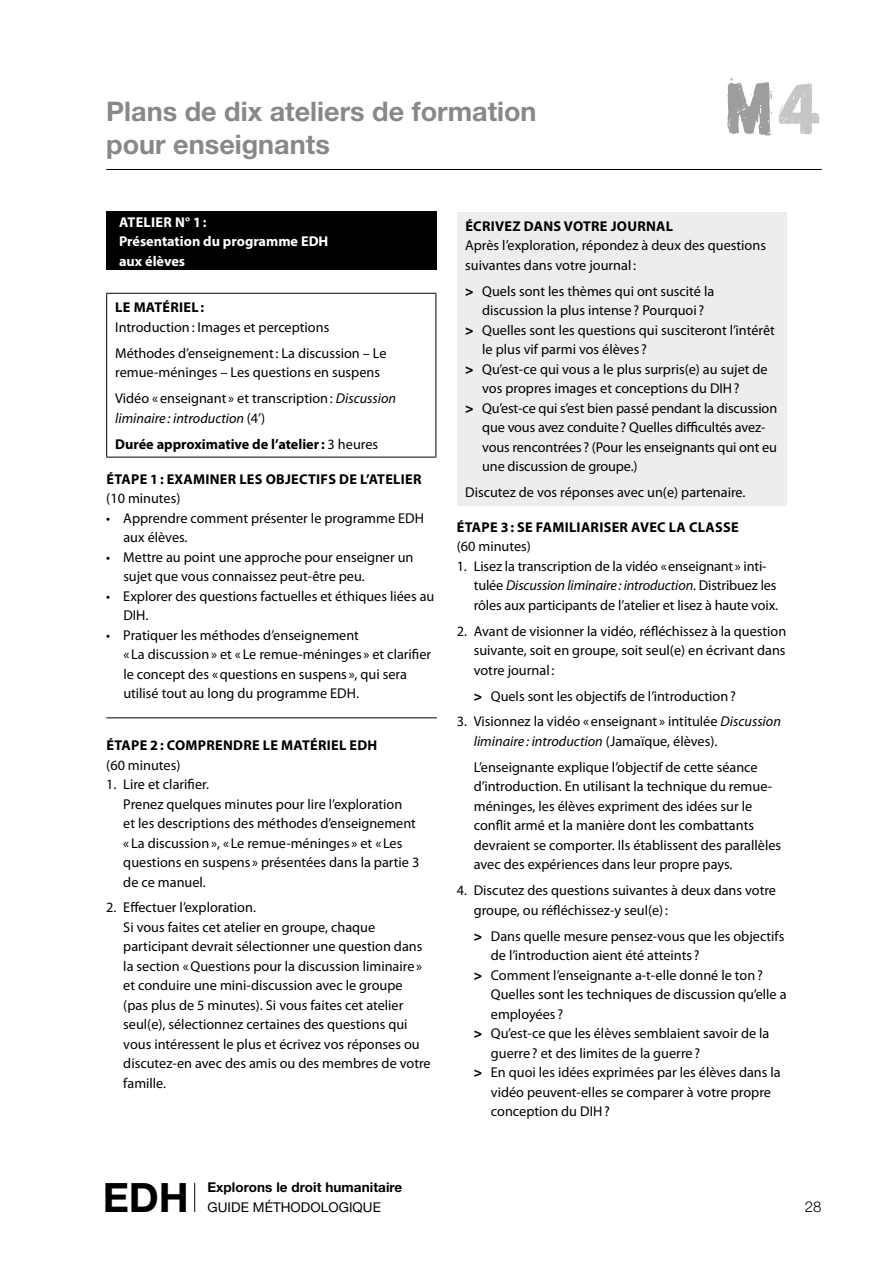
<style>
.page{position:relative;width:893px;height:1263px;background:#fff}
.page>*{position:absolute;margin:0;border:0;box-sizing:border-box;transform-origin:0 0}
.t1{font:79.65px "Mulgrave";color:#9c9d9f}
.t2{font:700 40.5px "Helvetica Neue";color:#000}
.t3{font:700 27px/33px "Helvetica Neue";color:#87888a}
.t4{font:300 15px "Helvetica Neue";color:#000}
.t5{font:14.25px/19.5px "Myriad Pro";color:#000}
.t6{font:700 14.25px/26px "Myriad Pro";color:#000}
.t7{font:700 14.25px/19.5px "Myriad Pro";color:#fff}
.t8{font:700 13.5px "Helvetica Neue";letter-spacing:.005em;color:#000}
.t9{font:13.5px "Helvetica Neue";color:#000}
.s1{color:#c5c6c8}
.s2{font-style:italic}
.s3{font-weight:400;font-style:italic}
.s4{font-weight:400}
.s5{font-weight:900}
</style>
<div class="page">
<svg style="left:194px;top:1183px;width:1px;height:29px"></svg>
<hr style="left:106px;top:169px;width:716px;height:1px;background:#000">
<div style="left:106px;top:212px;width:331px;height:58px;background:#000"></div>
<hr style="left:106px;top:293px;width:330px;height:1px;background:#000">
<hr style="left:106px;top:294px;width:1px;height:163px;background:#000">
<hr style="left:436px;top:294px;width:1px;height:163px;background:#000">
<hr style="left:106px;top:457px;width:330px;height:1px;background:#000">
<hr style="left:106px;top:717px;width:331px;height:1px;background:#000">
<div style="left:457px;top:212px;width:330px;height:294px;background:#eceded"></div>
<h3 class="t3" style="left:106px;top:94px;width:432px">Plans de dix ateliers de formation pour enseignants</h3>
<h1 class="t1" style="left:721px;top:56px;width:102px">M<span class="s1">4</span></h1>
<p class="t7" style="left:119px;top:212px;width:211px;text-indent:56px">N° 1:<br>PRÉSENTATION DU PROGRAMME EDH<br>AUX ÉLÈVES</p>
<p class="t6" style="left:115px;top:294px;width:27px">LE MATÉRIEL</p>
<p class="t6" style="left:201px;top:294px;width:5px">:</p>
<p class="t5" style="left:115px;top:314px;width:273px;line-height:26px">Introduction: Images et perceptions<br>Méthodes d’enseignement: La discussion – Le</p>
<p class="t5" style="left:115px;top:359px;width:283px;line-height:26px">remue-méninges – Les questions en suspens<br>Vidéo «enseignant » et transcription: <span class="s2">Discussion</span></p>
<p class="t6" style="left:115px;top:404px;width:264px"><span class="s3">liminaire : introduction</span> <span class="s4">(4’)<br></span>DURÉE APPROXIMATIVE DE L’ATELIER: <span class="s4">3 heures</span></p>
<p class="t6" style="left:106px;top:465px;width:17px">ÉTAPE</p>
<p class="t6" style="left:150px;top:465px;width:35px">1: EXAMINER</p>
<p class="t6" style="left:239px;top:465px;width:9px">LES</p>
<p class="t6" style="left:266px;top:465px;width:9px">OBJECTIFS</p>
<p class="t6" style="left:339px;top:465px;width:39px">DE L’ATELIER</p>
<p class="t5" style="left:106px;top:488px;width:76px">(10 minutes)</p>
<p class="t5" style="left:123px;top:508px;width:302px;text-indent:-17px">• Apprendre comment présenter le programme EDH aux élèves.</p>
<p class="t5" style="left:123px;top:547px;width:292px;text-indent:-17px">• Mettre au point une approche pour enseigner un sujet que vous connaissez peut-être peu.</p>
<p class="t5" style="left:123px;top:586px;width:313px;text-indent:-17px">• Explorer des questions factuelles et éthiques liées au<br>DIH.</p>
<p class="t5" style="left:123px;top:625px;width:309px;text-indent:-17px">• Pratiquer les méthodes d’enseignement<br>« La discussion» et « Le remue-méninges » et clarifier le concept des «questions en suspens », qui sera utilisé tout au long du programme EDH.</p>
<p class="t6" style="left:106px;top:732px;width:17px">ÉTAPE</p>
<p class="t6" style="left:150px;top:732px;width:36px">2: COMPRENDRE</p>
<p class="t6" style="left:263px;top:732px;width:28px">LE MATÉRIEL</p>
<p class="t6" style="left:349px;top:732px;width:29px">EDH</p>
<p class="t5" style="left:106px;top:755px;width:76px">(60 minutes)</p>
<p class="t5" style="left:123px;top:774px;width:298px;text-indent:-17px">1. Lire et clarifier.<br>Prenez quelques minutes pour lire l’exploration<br>et les descriptions des méthodes d’enseignement « La discussion», « Le remue-méninges » et « Les questions en suspens » présentées dans la partie 3 de ce manuel.</p>
<p class="t5" style="left:123px;top:898px;width:309px;text-indent:-17px">2. Effectuer l’exploration.<br>Si vous faites cet atelier en groupe, chaque participant devrait sélectionner une question dans la section «Questions pour la discussion liminaire» et conduire une mini-discussion avec le groupe (pas plus de 5 minutes). Si vous faites cet atelier seul(e), sélectionnez certaines des questions qui vous intéressent le plus et écrivez vos réponses ou discutez-en avec des amis ou des membres de votre famille.</p>
<p class="t7" style="left:119px;top:212px;width:17px">ATELIER</p>
<p class="t6" style="left:465px;top:213px;width:17px">ÉCRIVE</p>
<p class="t6" style="left:512px;top:213px;width:22px">Z DANS</p>
<p class="t6" style="left:564px;top:213px;width:10px">VOTRE</p>
<p class="t6" style="left:611px;top:213px;width:10px">JOURNAL</p>
<p class="t5" style="left:465px;top:236px;width:302px">Après l’exploration, répondez à deux des questions suivantes dans votre journal :</p>
<p class="t5" style="left:465px;top:281px;width:251px"><span class="s5">&gt;</span> Quels sont les thèmes qui ont suscité la</p>
<p class="t5" style="left:482px;top:300px;width:224px">discussion la plus intense? Pourquoi ?</p>
<p class="t5" style="left:465px;top:320px;width:311px"><span class="s5">&gt;</span> Quelles sont les questions qui susciteront l’intérêt</p>
<p class="t5" style="left:482px;top:339px;width:166px">le plus vif parmi vos élèves ?</p>
<p class="t5" style="left:465px;top:359px;width:304px"><span class="s5">&gt;</span> Qu’est-ce qui vous a le plus surpris(e) au sujet de</p>
<p class="t5" style="left:482px;top:378px;width:259px">vos propres images et conceptions du DIH?</p>
<p class="t5" style="left:465px;top:398px;width:313px"><span class="s5">&gt;</span> Qu’est-ce qui s’est bien passé pendant la discussion</p>
<p class="t5" style="left:482px;top:417px;width:285px">que vous avez conduite? Quelles difficultés avez-</p>
<p class="t5" style="left:482px;top:437px;width:296px">vous rencontrées ? (Pour les enseignants qui ont eu</p>
<p class="t5" style="left:482px;top:456px;width:157px">une discussion de groupe.)</p>
<p class="t5" style="left:465px;top:482px;width:282px">Discutez de vos réponses avec un(e) partenaire.</p>
<p class="t6" style="left:457px;top:514px;width:17px">ÉTAPE</p>
<p class="t6" style="left:501px;top:514px;width:44px">3: SE FAMILIARISER</p>
<p class="t6" style="left:631px;top:514px;width:10px">AVEC</p>
<p class="t6" style="left:669px;top:514px;width:30px">LA CLASSE</p>
<p class="t5" style="left:457px;top:537px;width:76px">(60 minutes)</p>
<p class="t5" style="left:474px;top:556px;width:306px;text-indent:-17px">1. Lisez la transcription de la vidéo «enseignant » inti&shy;tulée <span class="s2">Discussion liminaire: introduction</span>. Distribuez les rôles aux participants de l’atelier et lisez à haute voix.</p>
<p class="t5" style="left:474px;top:621px;width:314px;text-align:justify;text-indent:-17px">2. Avant de visionner la vidéo, réfléchissez à la question suivante, soit en groupe, soit seul(e) en écrivant dans votre journal :</p>
<p class="t5" style="left:474px;top:686px;width:264px"><span class="s5">&gt;</span> Quels sont les objectifs de l’introduction?</p>
<p class="t5" style="left:474px;top:712px;width:309px;text-indent:-17px">3. Visionnez la vidéo «enseignant » intitulée <span class="s2">Discussion liminaire : introduction</span> (Jamaïque, élèves).</p>
<p class="t5" style="left:474px;top:757px;width:309px">L’enseignante explique l’objectif de cette séance d’introduction. En utilisant la technique du remue&shy;méninges, les élèves expriment des idées sur le conflit armé et la manière dont les combattants devraient se comporter. Ils établissent des parallèles avec des expériences dans leur propre pays.</p>
<p class="t5" style="left:474px;top:880px;width:304px;text-indent:-17px">4. Discutez des questions suivantes à deux dans votre groupe, ou réfléchissez-y seul(e):</p>
<p class="t5" style="left:474px;top:926px;width:312px"><span class="s5">&gt;</span> Dans quelle mesure pensez-vous que les objectifs</p>
<p class="t5" style="left:491px;top:945px;width:210px">de l’introduction aient été atteints ?</p>
<p class="t5" style="left:474px;top:965px;width:291px"><span class="s5">&gt;</span> Comment l’enseignante a-t-elle donné le ton?</p>
<p class="t5" style="left:491px;top:984px;width:297px">Quelles sont les techniques de discussion qu’elle a</p>
<p class="t5" style="left:491px;top:1004px;width:74px">employées ?</p>
<p class="t5" style="left:474px;top:1023px;width:297px"><span class="s5">&gt;</span> Qu’est-ce que les élèves semblaient savoir de la</p>
<p class="t5" style="left:491px;top:1043px;width:211px">guerre? et des limites de la guerre?</p>
<p class="t5" style="left:474px;top:1062px;width:308px"><span class="s5">&gt;</span> En quoi les idées exprimées par les élèves dans la</p>
<p class="t5" style="left:491px;top:1082px;width:282px">vidéo peuvent-elles se comparer à votre propre</p>
<p class="t5" style="left:491px;top:1101px;width:121px">conception du DIH?</p>
<h2 class="t2" style="left:103px;top:1172px;width:87px">EDH</h2>
<p class="t8" style="left:207px;top:1179px;width:196px">Explorons le droit humanitaire</p>
<p class="t9" style="left:207px;top:1199px;width:19px">GUIDE</p>
<p class="t9" style="left:253px;top:1199px;width:10px">MÉT</p>
<p class="t9" style="left:281px;top:1199px;width:20px">HODOLOGI</p>
<p class="t9" style="left:353px;top:1199px;width:20px">QUE</p>
<p class="t4" style="left:805px;top:1197px;width:18px">28</p>
</div>
